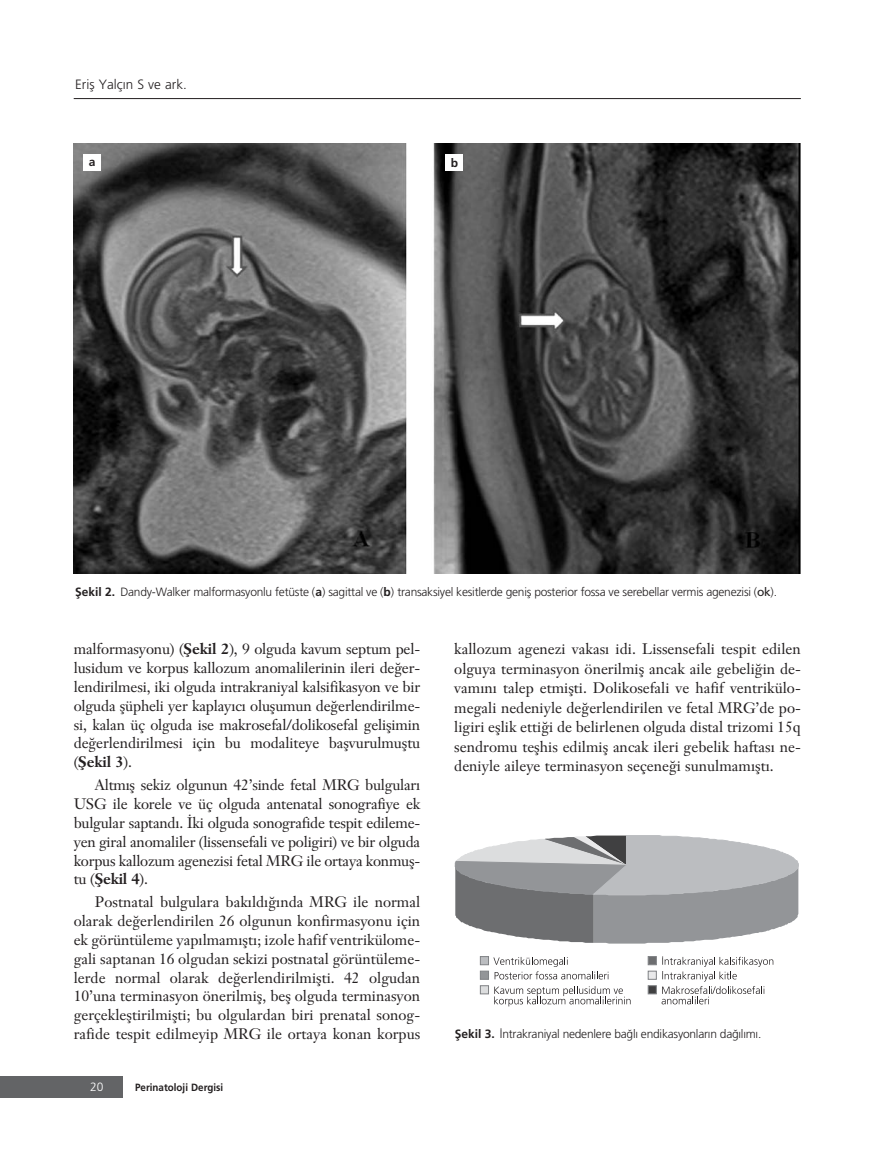
<style>
.page{position:relative;width:876px;height:1174px;background:#fff}
.page>*{position:absolute;margin:0;border:0;box-sizing:border-box;transform-origin:0 0}
.t1{font:15px/18.8px "Janson Text";letter-spacing:-.005em;color:#231f20;text-align:justify}
.t2{font:300 13.5px "Frutiger";color:#231f20}
.t3{font:300 12px "Frutiger";letter-spacing:-.02em;color:#231f20}
.t4{font:300 12px "Frutiger";color:#fff}
.t5{font:700 12px "Frutiger";color:#231f20}
.t6{font:700 10.5px "Frutiger";color:#231f20;scale:.94 1}
.s1{font-weight:700}
.s2{font-weight:400}
</style>
<div class="page">
<div style="left:0;top:1076px;width:122px;height:22px;background:#636466"></div>
<hr style="left:74px;top:98px;width:727px;height:1px;background:#231f20">
<img style="left:74px;top:144px;width:727px;height:429px">
<svg style="left:455px;top:835px;width:344px;height:108px;background:#a5a7a9"></svg>
<svg style="left:494px;top:986px;width:137px;height:20px"></svg>
<svg style="left:493px;top:957px;width:116px;height:22px"></svg>
<div style="left:480px;top:956px;width:9px;height:9px;background:#bbbdc0;border:1px solid #808285"></div>
<div style="left:480px;top:971px;width:9px;height:8px;background:#939598;border:1px solid #808285"></div>
<div style="left:480px;top:985px;width:9px;height:9px;background:#dcddde;border:1px solid #808285"></div>
<svg style="left:662px;top:956px;width:111px;height:48px"></svg>
<div style="left:648px;top:956px;width:8px;height:9px;background:#6d6e70;border:1px solid #808285"></div>
<div style="left:648px;top:971px;width:8px;height:8px;background:#e9e9ea;border:1px solid #808285"></div>
<div style="left:648px;top:985px;width:8px;height:9px;background:#404041;border:1px solid #808285"></div>
<div style="left:446px;top:155px;width:17px;height:16px;background:#fff"></div>
<div style="left:83px;top:155px;width:18px;height:16px;background:#fff"></div>
<p class="t2" style="left:75px;top:79px;width:113px">Erifl Yalç›n S ve ark.</p>
<p class="t5" style="left:89px;top:157px;width:8px">a</p>
<p class="t5" style="left:451px;top:158px;width:9px">b</p>
<p class="t3" style="left:75px;top:587px;width:703px"><span class="s1">fiekil 2.</span> Dandy-Walker malformasyonlu fetüste (<span class="s1">a</span>) sagittal ve (<span class="s1">b</span>) transaksiyel kesitlerde genifl posterior fossa ve serebellar vermis agenezisi (<span class="s2">ok</span>).</p>
<p class="t1" style="left:74px;top:641px;width:348px">malformasyonu) (<span class="s1">fiekil 2</span>), 9 olguda kavum septum pel&shy;lusidum ve korpus kallozum anomalilerinin ileri de¤er&shy;lendirilmesi, iki olguda intrakraniyal kalsifikasyon ve bir olguda flüpheli yer kaplay›c› oluflumun de¤erlendirilme&shy;si, kalan üç olguda ise makrosefal/dolikosefal geliflimin de¤erlendirilmesi için bu modaliteye baflvurulmufltu (<span class="s1">fiekil 3</span>).</p>
<p class="t1" style="left:74px;top:777px;width:348px;text-indent:21px">Altm›fl sekiz olgunun 42’sinde fetal MRG bulgular› USG ile korele ve üç olguda antenatal sonografiye ek bulgular saptand›. ‹ki olguda sonografide tespit edileme&shy;yen giral anomaliler (lissensefali ve poligiri) ve bir olguda korpus kallozum agenezisi fetal MRG ile ortaya konmufl&shy;tu (<span class="s1">fiekil 4</span>).</p>
<p class="t1" style="left:74px;top:894px;width:348px;text-indent:21px">Postnatal bulgulara bak›ld›¤›nda MRG ile normal olarak de¤erlendirilen 26 olgunun konfirmasyonu için ek görüntüleme yap›lmam›flt›; izole hafif ventrikülome&shy;gali saptanan 16 olgudan sekizi postnatal görüntüleme&shy;lerde normal olarak de¤erlendirilmiflti. 42 olgudan 10’una terminasyon önerilmifl, befl olguda terminasyon gerçeklefltirilmiflti; bu olgulardan biri prenatal sonog&shy;rafide tespit edilmeyip MRG ile ortaya konan korpus</p>
<p class="t4" style="left:90px;top:1082px;width:15px">20</p>
<p class="t6" style="left:135px;top:1083px;width:95px">Perinatoloji Dergisi</p>
<p class="t1" style="left:454px;top:641px;width:348px;line-height:19.5px">kallozum agenezi vakas› idi. Lissensefali tespit edilen olguya terminasyon önerilmifl ancak aile gebeli¤in de&shy;vam›n› talep etmiflti. Dolikosefali ve hafif ventrikülo&shy;megali nedeniyle de¤erlendirilen ve fetal MRG’de po&shy;ligiri efllik etti¤i de belirlenen olguda distal trizomi 15q sendromu teflhis edilmifl ancak ileri gebelik haftas› ne&shy;deniyle aileye terminasyon seçene¤i sunulmam›flt›.</p>
<p class="t3" style="left:455px;top:1029px;width:308px"><span class="s1">fiekil 3.</span> ‹ntrakraniyal nedenlere ba¤l› endikasyonlar›n da¤›l›m›.</p>
</div>
